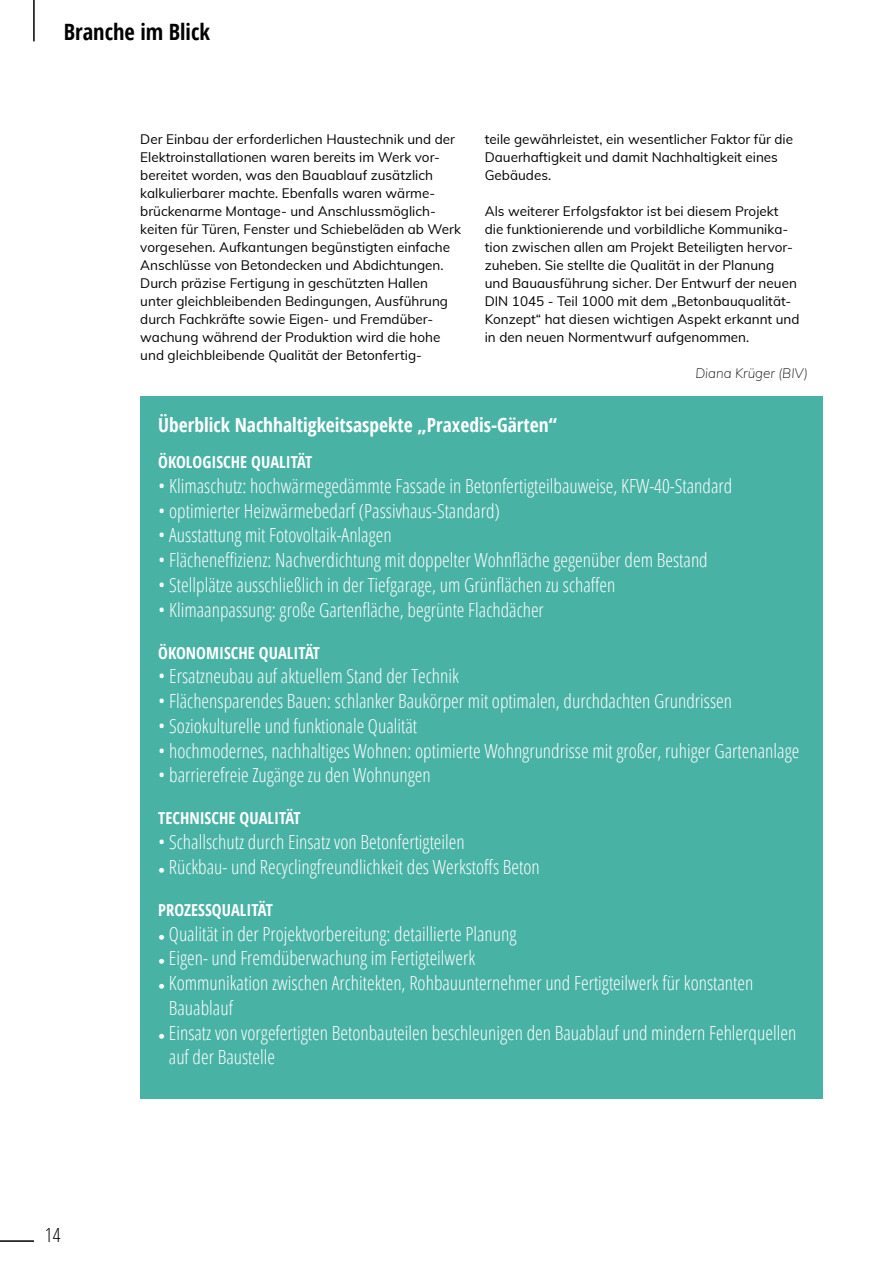
<style>
.page{position:relative;width:893px;height:1263px;background:#fff}
.page>*{position:absolute;margin:0;border:0;box-sizing:border-box;transform-origin:0 0}
.t1{font:700 condensed 22.5px "Open Sans";color:#000}
.t2{font:300 condensed 19.5px/24.8px "Open Sans";color:#fff}
.t3{font:700 condensed 19.5px "Open Sans";color:#fff}
.t4{font:300 condensed 19.5px "Open Sans";color:#000}
.t5{font:700 condensed 16.5px "Open Sans";color:#fff}
.t6{font:13.5px/18px "Muli";color:#000}
.t7{font:italic 200 13.5px "Muli";color:#000}
.s1{font-family:"Muli";font-weight:400;font-stretch:normal;font-size:13.5px}
</style>
<div class="page">
<div style="left:140px;top:396px;width:683px;height:702px;background:#48b2a5"></div>
<hr style="left:0;top:1240px;width:34px;height:2px;background:#000">
<hr style="left:33px;top:0;width:2px;height:41px;background:#000">
<p class="t1" style="left:64px;top:16px;width:148px">Branche im Blick</p>
<p class="t6" style="left:140px;top:129px;width:322px">Der Einbau der erforderlichen Haustechnik und der Elektroinstallationen waren bereits im Werk vor&shy;bereitet worden, was den Bauablauf zusätzlich kalkulierbarer machte. Ebenfalls waren wärme&shy;brückenarme Montage- und Anschlussmöglich&shy;keiten für Türen, Fenster und Schiebeläden ab Werk vorgesehen. Aufkantungen begünstigten einfache Anschlüsse von Betondecken und Abdichtungen.<br>Durch präzise Fertigung in geschützten Hallen unter gleichbleibenden Bedingungen, Ausführung durch Fachkräfte sowie Eigen- und Fremdüber&shy;wachung während der Produktion wird die hohe und gleichbleibende Qualität der Betonfertig-</p>
<p class="t6" style="left:485px;top:129px;width:310px">teile gewährleistet, ein wesentlicher Faktor für die<br>Dauerhaftigkeit und damit Nachhaltigkeit eines<br>Gebäudes.</p>
<p class="t6" style="left:485px;top:201px;width:316px">Als weiterer Erfolgsfaktor ist bei diesem Projekt die funktionierende und vorbildliche Kommunika&shy;tion zwischen allen am Projekt Beteiligten hervor&shy;zuheben. Sie stellte die Qualität in der Planung und Bauausführung sicher. Der Entwurf der neuen DIN 1045 - Teil 1000 mit dem „Betonbauqualität-Konzept“ hat diesen wichtigen Aspekt erkannt und in den neuen Normentwurf aufgenommen.</p>
<p class="t7" style="left:695px;top:363px;width:114px">Diana Krüger (BIV)</p>
<p class="t3" style="left:158px;top:411px;width:400px">Überblick Nachhaltigkeitsaspekte „Praxedis-Gärten“</p>
<p class="t4" style="left:45px;top:1221px;width:17px">14</p>
<p class="t5" style="left:158px;top:451px;width:156px">ÖKOLOGISCHE QUALITÄT</p>
<p class="t2" style="left:158px;top:473px;width:576px">• Klimaschutz: hochwärmegedämmte Fassade in Betonfertigteilbauweise, KFW-40-Standard</p>
<p class="t2" style="left:158px;top:497px;width:343px">• optimierter Heizwärmebedarf (Passivhaus-Standard)</p>
<p class="t2" style="left:158px;top:522px;width:235px">• Ausstattung mit Fotovoltaik-Anlagen</p>
<p class="t2" style="left:158px;top:547px;width:551px">• Flächeneffizienz: Nachverdichtung mit doppelter Wohnfläche gegenüber dem Bestand</p>
<p class="t2" style="left:158px;top:572px;width:459px">• Stellplätze ausschließlich in der Tiefgarage, um Grünflächen zu schaffen</p>
<p class="t2" style="left:158px;top:596px;width:387px">• Klimaanpassung: große Gartenfläche, begrünte Flachdächer</p>
<p class="t5" style="left:158px;top:641px;width:163px">ÖKONOMISCHE QUALITÄT</p>
<p class="t2" style="left:158px;top:663px;width:302px">• Ersatzneubau auf aktuellem Stand der Technik</p>
<p class="t2" style="left:158px;top:688px;width:575px">• Flächensparendes Bauen: schlanker Baukörper mit optimalen, durchdachten Grundrissen</p>
<p class="t2" style="left:158px;top:713px;width:260px">• Soziokulturelle und funktionale Qualität</p>
<p class="t2" style="left:158px;top:737px;width:643px">• hochmodernes, nachhaltiges Wohnen: optimierte Wohngrundrisse mit großer, ruhiger Gartenanlage</p>
<p class="t2" style="left:158px;top:762px;width:274px">• barrierefreie Zugänge zu den Wohnungen</p>
<p class="t5" style="left:158px;top:807px;width:144px">TECHNISCHE QUALITÄT</p>
<p class="t2" style="left:158px;top:829px;width:308px">• Schallschutz durch Einsatz von Betonfertigteilen</p>
<p class="t2" style="left:158px;top:854px;width:383px"><span class="s1">•</span> Rückbau- und Recyclingfreundlichkeit des Werkstoffs Beton</p>
<p class="t5" style="left:158px;top:898px;width:116px">PROZESSQUALITÄT</p>
<p class="t2" style="left:158px;top:920px;width:360px"><span class="s1">•</span> Qualität in der Projektvorbereitung: detaillierte Planung</p>
<p class="t2" style="left:158px;top:945px;width:318px"><span class="s1">•</span> Eigen- und Fremdüberwachung im Fertigteilwerk</p>
<p class="t2" style="left:169px;top:970px;width:586px;text-indent:-11px"><span class="s1">•</span> Kommunikation zwischen Architekten, Rohbauunternehmer und Fertigteilwerk für konstanten<br>Bauablauf</p>
<p class="t2" style="left:169px;top:1019px;width:629px;text-indent:-11px"><span class="s1">•</span> Einsatz von vorgefertigten Betonbauteilen beschleunigen den Bauablauf und mindern Fehlerquellen auf der Baustelle</p>
</div>
